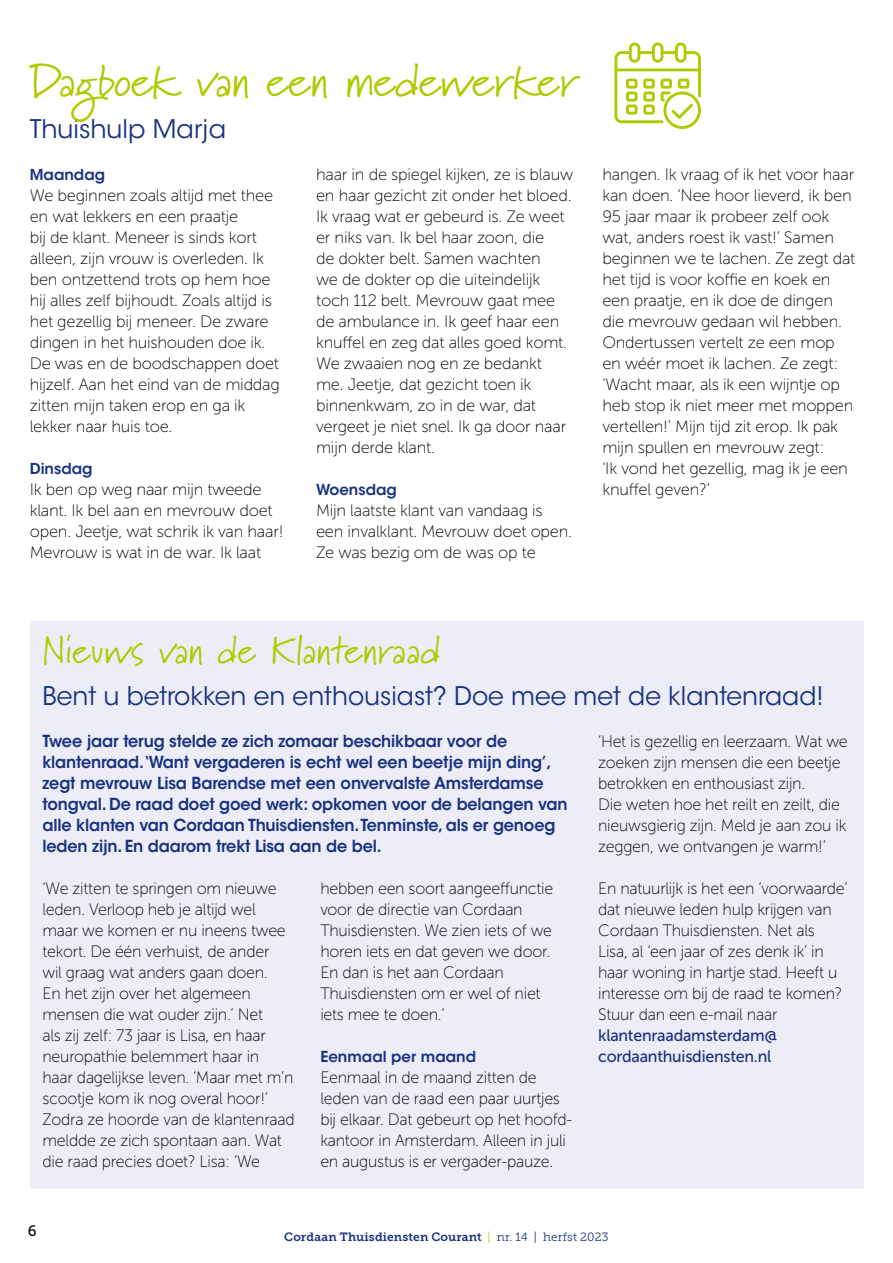
<style>
.page{position:relative;width:893px;height:1263px;background:#fff}
.page>*{position:absolute;margin:0;border:0;box-sizing:border-box;transform-origin:0 0}
.t1{font:46.5px "Marydale";letter-spacing:-.01em;color:#afca00}
.t2{font:39px "Marydale";color:#afca00}
.t3{font:25.5px "ITC Avant Garde Std";color:#193280}
.t4{font:16.5px/21px "Museo Sans 100";letter-spacing:-.015em;color:#000}
.t5{font:600 16.5px/21px "ITC Avant Garde Std";letter-spacing:-.01em;color:#193280}
.t6{font:16.5px/21px "Museo Sans 500";letter-spacing:-.015em;color:#193280}
.t7{font:600 15px "ITC Avant Garde Std";color:#193280}
.t8{font:15px "Museo Slab 500";color:#000}
.t9{font:12px "Museo Slab 700";letter-spacing:.01em;color:#193280}
.s1{font-family:"Museo Slab 300";color:#afca00}
.s2{font-family:"Museo Slab 300"}
</style>
<div class="page">
<svg style="left:614px;top:43px;width:87px;height:86px"></svg>
<div style="left:30px;top:621px;width:833px;height:567px;background:#ededf7"></div>
<h1 class="t1" style="left:30px;top:53px;width:550px">Dagboek van een medewerker</h1>
<h3 class="t3" style="left:30px;top:113px;width:198px">Thuishulp Marja</h3>
<p class="t7" style="left:30px;top:165px;width:77px">Maandag</p>
<p class="t4" style="left:30px;top:185px;width:252px">We beginnen zoals altijd met thee en wat lekkers en een praatje<br>bij de klant. Meneer is sinds kort alleen, zijn vrouw is overleden. Ik ben ontzettend trots op hem hoe hij alles zelf bijhoudt. Zoals altijd is het gezellig bij meneer. De zware dingen in het huishouden doe ik.<br>De was en de boodschappen doet hijzelf. Aan het eind van de middag zitten mijn taken erop en ga ik lekker naar huis toe.</p>
<p class="t7" style="left:30px;top:459px;width:64px">Dinsdag</p>
<p class="t4" style="left:30px;top:479px;width:255px">Ik ben op weg naar mijn tweede klant. Ik bel aan en mevrouw doet open. Jeetje, wat schrik ik van haar!<br>Mevrouw is wat in de war. Ik laat</p>
<p class="t4" style="left:316px;top:164px;width:259px">haar in de spiegel kijken, ze is blauw en haar gezicht zit onder het bloed.<br>Ik vraag wat er gebeurd is. Ze weet er niks van. Ik bel haar zoon, die<br>de dokter belt. Samen wachten<br>we de dokter op die uiteindelijk toch 112 belt. Mevrouw gaat mee de ambulance in. Ik geef haar een knuffel en zeg dat alles goed komt.<br>We zwaaien nog en ze bedankt me. Jeetje, dat gezicht toen ik binnenkwam, zo in de war, dat vergeet je niet snel. Ik ga door naar mijn derde klant.</p>
<p class="t7" style="left:316px;top:480px;width:82px">Woensdag</p>
<p class="t4" style="left:316px;top:500px;width:258px">Mijn laatste klant van vandaag is een invalklant. Mevrouw doet open.<br>Ze was bezig om de was op te</p>
<p class="t4" style="left:602px;top:164px;width:255px">hangen. Ik vraag of ik het voor haar kan doen. ‘Nee hoor lieverd, ik ben<br>95 jaar maar ik probeer zelf ook wat, anders roest ik vast!’ Samen beginnen we te lachen. Ze zegt dat het tijd is voor koffie en koek en een praatje, en ik doe de dingen die mevrouw gedaan wil hebben.<br>Ondertussen vertelt ze een mop en wéér moet ik lachen. Ze zegt: ‘Wacht maar, als ik een wijntje op heb stop ik niet meer met moppen vertellen!’ Mijn tijd zit erop. Ik pak mijn spullen en mevrouw zegt:<br>‘Ik vond het gezellig, mag ik je een knuffel geven?’</p>
<h2 class="t2" style="left:43px;top:627px;width:399px">Nieuws van de Klantenraad</h2>
<h3 class="t3" style="left:43px;top:680px;width:782px">Bent u betrokken en enthousiast? Doe mee met de klantenraad!</h3>
<p class="t5" style="left:43px;top:730px;width:527px">Twee jaar terug stelde ze zich zomaar beschikbaar voor de klantenraad.‘Want vergaderen is echt wel een beetje mijn ding’, zegt mevrouw Lisa Barendse met een onvervalste Amsterdamse tongval. De raad doet goed werk: opkomen voor de belangen van alle klanten van Cordaan Thuisdiensten. Tenminste, als er genoeg leden zijn. En daarom trekt Lisa aan de bel.</p>
<p class="t4" style="left:43px;top:878px;width:254px">‘We zitten te springen om nieuwe leden. Verloop heb je altijd wel maar we komen er nu ineens twee tekort. De één verhuist, de ander<br>wil graag wat anders gaan doen.<br>En het zijn over het algemeen mensen die wat ouder zijn.’ Net<br>als zij zelf: 73 jaar is Lisa, en haar neuropathie belemmert haar in<br>haar dagelijkse leven. ‘Maar met m’n scootje kom ik nog overal hoor!’<br>Zodra ze hoorde van de klantenraad meldde ze zich spontaan aan. Wat die raad precies doet? Lisa: ‘We</p>
<p class="t4" style="left:320px;top:878px;width:234px">hebben een soort aangeef-functie voor de directie van Cordaan<br>Thuisdiensten. We zien iets of we horen iets en dat geven we door.<br>En dan is het aan Cordaan<br>Thuisdiensten om er wel of niet iets mee te doen.’</p>
<p class="t7" style="left:320px;top:1047px;width:157px">Eenmaal per maand</p>
<p class="t4" style="left:320px;top:1067px;width:253px">Eenmaal in de maand zitten de leden van de raad een paar uurtjes bij elkaar. Dat gebeurt op het hoofd&shy;kantoor in Amsterdam. Alleen in juli en augustus is er vergader-pauze.</p>
<p class="t4" style="left:598px;top:731px;width:251px">‘Het is gezellig en leerzaam. Wat we zoeken zijn mensen die een beetje betrokken en enthousiast zijn.<br>Die weten hoe het reilt en zeilt, die nieuwsgierig zijn. Meld je aan zou ik zeggen, we ontvangen je warm!’</p>
<p class="t4" style="left:598px;top:878px;width:251px">En natuurlijk is het een ‘voorwaarde’ dat nieuwe leden hulp krijgen van<br>Cordaan Thuisdiensten. Net als<br>Lisa, al ‘een jaar of zes denk ik’ in haar woning in hartje stad. Heeft u interesse om bij de raad te komen?<br>Stuur dan een e-mail naar</p>
<p class="t6" style="left:598px;top:1025px;width:181px">klantenraadamsterdam@ cordaanthuisdiensten.nl</p>
<p class="t8" style="left:28px;top:1222px;width:10px">6</p>
<p class="t9" style="left:284px;top:1230px;width:326px">Cordaan Thuisdiensten Courant <span class="s1">|</span> <span class="s2">nr. 14 | herfst 2023</span></p>
</div>
